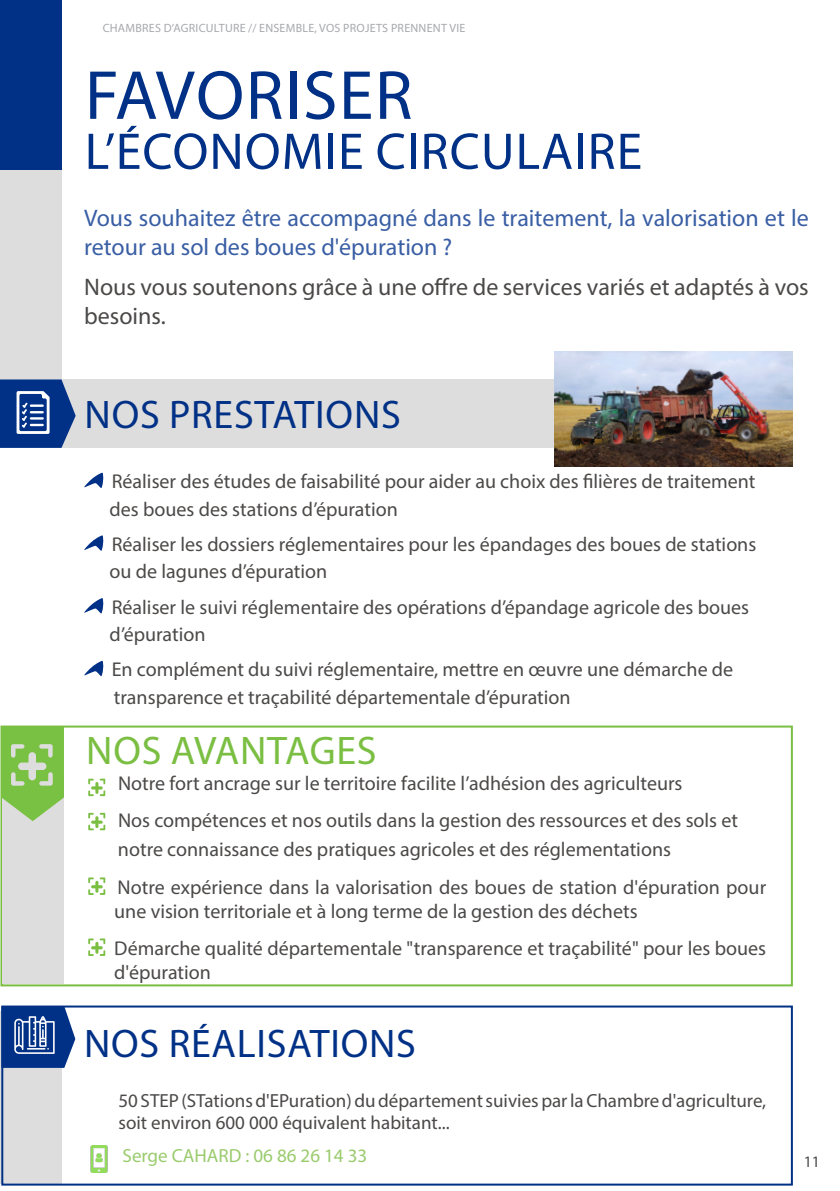
<style>
.page{position:relative;width:840px;height:1191px;background:#fff}
.page>*{position:absolute;margin:0;border:0;box-sizing:border-box;transform-origin:0 0}
.t1{font:70px "Myriad Pro";letter-spacing:.02em;color:#003186}
.t2{font:52px "Myriad Pro";letter-spacing:.02em;color:#003186}
.t3{font:40px "Myriad Pro";letter-spacing:.02em;color:#003186}
.t4{font:40px "Myriad Pro";letter-spacing:.02em;color:#7abe42}
.t5{font:24px/28.8px "Myriad Pro";color:#395ea4}
.t6{font:24px/28.8px "Myriad Pro";color:#4b4948}
.t7{font:20px/24px "Myriad Pro";color:#4b4948}
.t8{font:19px/22.8px "Myriad Pro";color:#4b4948}
.t9{font:19px "Myriad Pro";color:#9acb6d}
.t10{font:16px "Myriad Pro";color:#4b4948}
.t11{font:12px "Myriad Pro";letter-spacing:.02em;color:#a8a9ad}
</style>
<div class="page">
<div style="left:0;top:0;width:61px;height:170px;background:#003186"></div>
<div style="left:0;top:725px;width:792px;height:261px;border:2px solid #7abe42"></div>
<div style="left:0;top:170px;width:61px;height:210px;background:#dedddd"></div>
<div style="left:0;top:379px;width:778px;height:69px;background:#dedddd"></div>
<svg style="left:88px;top:778px;width:17px;height:18px"></svg>
<svg style="left:88px;top:813px;width:17px;height:17px"></svg>
<svg style="left:88px;top:877px;width:17px;height:18px"></svg>
<svg style="left:88px;top:938px;width:17px;height:18px"></svg>
<svg style="left:84px;top:472px;width:19px;height:16px"></svg>
<svg style="left:84px;top:535px;width:19px;height:16px"></svg>
<svg style="left:84px;top:598px;width:19px;height:15px"></svg>
<svg style="left:84px;top:660px;width:19px;height:16px"></svg>
<img style="left:554px;top:351px;width:238px;height:115px">
<div style="left:2px;top:774px;width:61px;height:209px;background:#dedddd"></div>
<svg style="left:1px;top:726px;width:63px;height:95px"></svg>
<div style="left:0;top:1011px;width:61px;height:172px;background:#dedddd"></div>
<img style="left:90px;top:1145px;width:18px;height:28px">
<svg style="left:0;top:379px;width:76px;height:69px"></svg>
<svg style="left:4px;top:1008px;width:71px;height:59px"></svg>
<div style="left:1px;top:1005px;width:791px;height:180px;border:2px solid #003186"></div>
<p class="t11" style="left:103px;top:21px;width:364px">CHAMBRES D’AGRICULTURE // ENSEMBLE, VOS PROJETS PRENNENT VIE</p>
<p class="t1" style="left:85px;top:52px;width:329px">FAVORISER</p>
<p class="t2" style="left:85px;top:119px;width:558px">L’ÉCONOMIE CIRCULAIRE</p>
<p class="t5" style="left:84px;top:204px;width:725px">Vous souhaitez être accompagné dans le traitement, la valorisation et le retour au sol des boues d'épuration ?</p>
<p class="t6" style="left:84px;top:272px;width:725px">Nous vous soutenons grâce à une offre de services variés et adaptés à vos besoins.</p>
<p class="t3" style="left:84px;top:390px;width:318px">NOS PRESTATIONS</p>
<p class="t7" style="left:112px;top:469px;width:644px">Réaliser des études de faisabilité pour aider au choix des filières de traitement</p>
<p class="t7" style="left:110px;top:496px;width:289px">des boues des stations d’épuration</p>
<p class="t7" style="left:112px;top:532px;width:645px">Réaliser les dossiers réglementaires pour les épandages des boues de stations</p>
<p class="t7" style="left:110px;top:559px;width:219px">ou de lagunes d’épuration</p>
<p class="t7" style="left:112px;top:594px;width:638px">Réaliser le suivi réglementaire des opérations d’épandage agricole des boues</p>
<p class="t7" style="left:110px;top:622px;width:97px">d’épuration</p>
<p class="t7" style="left:112px;top:657px;width:622px">En complément du suivi réglementaire, mettre en œuvre une démarche de</p>
<p class="t7" style="left:114px;top:684px;width:458px">transparence et traçabilité départementale d’épuration</p>
<p class="t4" style="left:86px;top:726px;width:292px">NOS AVANTAGES</p>
<p class="t7" style="left:118px;top:771px;width:565px">Notre fort ancrage sur le territoire facilite l’adhésion des agriculteurs</p>
<p class="t7" style="left:118px;top:808px;width:621px">Nos compétences et nos outils dans la gestion des ressources et des sols et</p>
<p class="t7" style="left:118px;top:837px;width:554px">notre connaissance des pratiques agricoles et des réglementations</p>
<p class="t7" style="left:114px;top:874px;width:653px">Notre expérience dans la valorisation des boues de station d'épuration pour une vision territoriale et à long terme de la gestion des déchets</p>
<p class="t7" style="left:114px;top:935px;width:653px">Démarche qualité départementale "transparence et traçabilité" pour les boues d'épuration</p>
<p class="t3" style="left:84px;top:1019px;width:333px">NOS RÉALISATIONS</p>
<p class="t8" style="left:118px;top:1088px;width:648px">50 STEP (STations d'EPuration) du département suivies par la Chambre d'agriculture, soit environ 600 000 équivalent habitant...</p>
<p class="t9" style="left:122px;top:1144px;width:246px">Serge CAHARD : 06 86 26 14 33</p>
<p class="t10" style="left:803px;top:1152px;width:18px">11</p>
</div>
